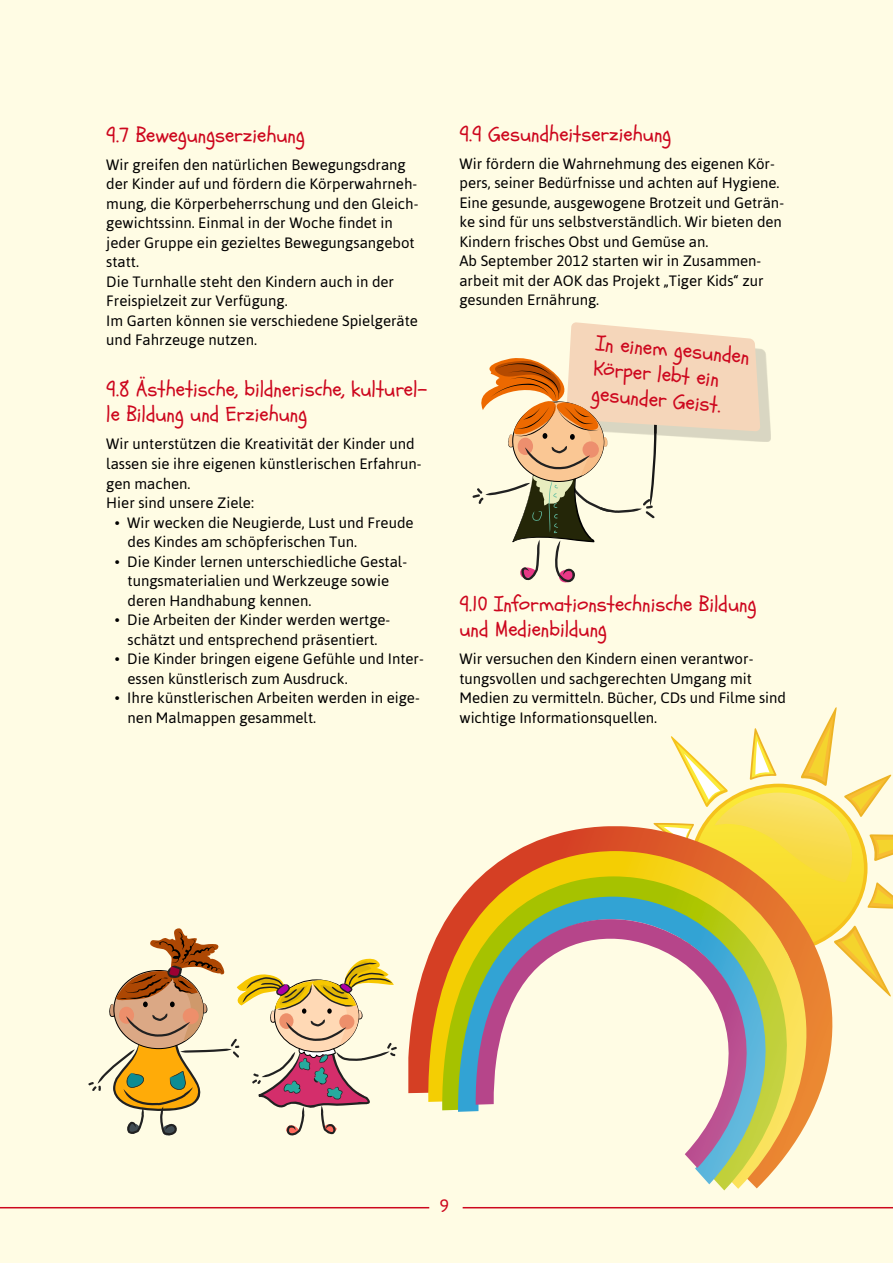
<style>
.page{position:relative;width:893px;height:1263px;background:#fffce4}
.page>*{position:absolute;margin:0;border:0;box-sizing:border-box;transform-origin:0 0}
.t1{font:21.15px/25.5px "Schoolbell";color:#cd071e}
.t2{font:21px/25.5px "Schoolbell";color:#cd071e}
.t3{font:18px "Asap";color:#cd071e}
.t4{font:15px/19.5px "Asap";color:#000}
</style>
<div class="page">
<hr style="left:0;top:1207px;width:429px;height:1px;background:#cd071e">
<hr style="left:463px;top:1207px;width:430px;height:1px;background:#cd071e">
<svg style="left:653px;top:707px;width:240px;height:290px"></svg>
<svg style="left:408px;top:826px;width:429px;height:288px"></svg>
<svg style="left:428px;top:851px;width:383px;height:297px"></svg>
<svg style="left:442px;top:876px;width:349px;height:314px"></svg>
<svg style="left:458px;top:897px;width:311px;height:287px"></svg>
<svg style="left:476px;top:919px;width:274px;height:249px"></svg>
<svg style="left:88px;top:928px;width:309px;height:208px"></svg>
<div style="left:577px;top:333px;width:194px;height:109px;background:#000;opacity:.15"></div>
<svg style="left:472px;top:322px;width:288px;height:261px"></svg>
<h2 class="t2" style="left:106px;top:122px;width:200px">9.7 Bewegungserziehung</h2>
<p class="t4" style="left:106px;top:155px;width:314px">Wir greifen den natürlichen Bewegungsdrang der Kinder auf und fördern die Körperwahrneh&shy;mung, die Körperbeherrschung und den Gleich&shy;gewichtssinn. Einmal in der Woche findet in jeder Gruppe ein gezieltes Bewegungsangebot statt.<br>Die Turnhalle steht den Kindern auch in der Freispielzeit zur Verfügung.<br>Im Garten können sie verschiedene Spielgeräte und Fahrzeuge nutzen.</p>
<h2 class="t2" style="left:106px;top:377px;width:322px">9.8 Ästhetische, bildnerische, kulturel&shy;le Bildung und Erziehung</h2>
<p class="t4" style="left:106px;top:434px;width:317px">Wir unterstützen die Kreativität der Kinder und lassen sie ihre eigenen künstlerischen Erfahrun&shy;gen machen.<br>Hier sind unsere Ziele:</p>
<p class="t4" style="left:128px;top:512px;width:288px;text-indent:-13px">• Wir wecken die Neugierde, Lust und Freude des Kindes am schöpferischen Tun.</p>
<p class="t4" style="left:128px;top:551px;width:281px;text-indent:-13px">• Die Kinder lernen unterschiedliche Gestal&shy;tungsmaterialien und Werkzeuge sowie deren Handhabung kennen.</p>
<p class="t4" style="left:115px;top:610px;width:277px;text-align:center">• Die Arbeiten der Kinder werden wertge&shy;schätzt und entsprechend präsentiert.</p>
<p class="t4" style="left:128px;top:649px;width:298px;text-indent:-13px">• Die Kinder bringen eigene Gefühle und Inter&shy;essen künstlerisch zum Ausdruck.</p>
<p class="t4" style="left:128px;top:688px;width:294px;text-indent:-13px">• Ihre künstlerischen Arbeiten werden in eige&shy;nen Malmappen gesammelt.</p>
<h2 class="t2" style="left:459px;top:122px;width:213px">9.9 Gesundheitserziehung</h2>
<p class="t4" style="left:459px;top:154px;width:326px">Wir fördern die Wahrnehmung des eigenen Kör&shy;pers, seiner Bedürfnisse und achten auf Hygiene.<br>Eine gesunde, ausgewogene Brotzeit und Geträn&shy;ke sind für uns selbstverständlich. Wir bieten den Kindern frisches Obst und Gemüse an.<br>Ab September 2012 starten wir in Zusammen&shy;arbeit mit der AOK das Projekt „Tiger Kids“ zur gesunden Ernährung.</p>
<h1 class="t1" style="left:597px;top:331px;width:156px;rotate:5deg">In einem gesunden<br>Körper lebt ein gesunder Geist.</h1>
<h2 class="t2" style="left:459px;top:591px;width:298px">9.10 Informationstechnische Bildung und Medienbildung</h2>
<p class="t4" style="left:459px;top:649px;width:328px">Wir versuchen den Kindern einen verantwor&shy;tungsvollen und sachgerechten Umgang mit Medien zu vermitteln. Bücher, CDs und Filme sind wichtige Informationsquellen.</p>
<p class="t3" style="left:440px;top:1195px;width:11px">9</p>
</div>
